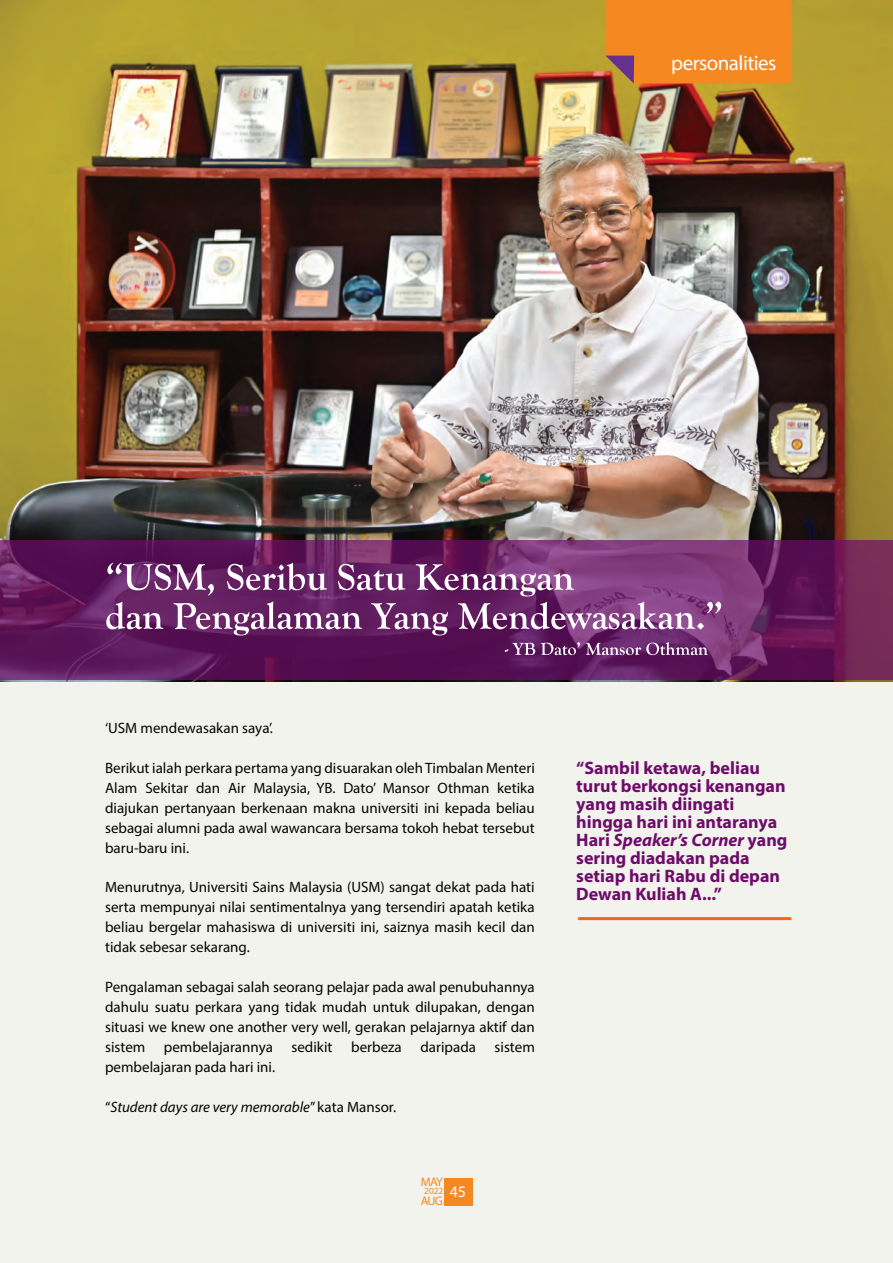
<style>
.page{position:relative;width:893px;height:1263px;background:#fff}
.page>*{position:absolute;margin:0;border:0;box-sizing:border-box;transform-origin:0 0}
.t1{font:21px "Myriad Pro";letter-spacing:-.025em;color:#fff}
.t2{font:700 18px/18px "Myriad Pro";color:#6e0c6b}
.t3{font:16.05px "Myriad Pro";color:#fff}
.t4{font:15px/20px "Myriad Pro";color:#050504;text-align:justify}
.t5{font:italic 15px "Myriad Pro";color:#050504}
.t6{font:12.45px/18.8px "Myriad Pro";letter-spacing:-.065em;color:#f58821}
.t7{font:9.3px "Myriad Pro";color:#f58821}
.s1{font-style:normal}
.s2{font-style:italic}
</style>
<div class="page">
<div style="left:0;top:666px;width:893px;height:597px;background:#f2f3ec"></div>
<img style="left:0;top:0;width:893px;height:681px">
<svg style="left:0;top:540px;width:893px;height:140px;background:#651f5f"></svg>
<div style="left:605px;top:0;width:187px;height:83px;background:#f58821"></div>
<div style="left:444px;top:1178px;width:29px;height:27px;background:#f58821"></div>
<svg style="left:107px;top:563px;width:107px;height:32px;background:#8a568a"></svg>
<svg style="left:227px;top:563px;width:100px;height:27px"></svg>
<svg style="left:338px;top:564px;width:67px;height:26px"></svg>
<svg style="left:416px;top:564px;width:158px;height:32px"></svg>
<svg style="left:106px;top:602px;width:57px;height:27px"></svg>
<svg style="left:174px;top:601px;width:188px;height:34px"></svg>
<svg style="left:371px;top:603px;width:77px;height:32px"></svg>
<svg style="left:458px;top:602px;width:263px;height:27px"></svg>
<svg style="left:505px;top:642px;width:75px;height:13px"></svg>
<svg style="left:586px;top:642px;width:122px;height:13px;background:#8b598c"></svg>
<hr style="left:578px;top:917px;width:213px;height:3px;background:#f36421">
<h1 class="t1" style="left:671px;top:50px;width:107px">personalities</h1>
<p class="t4" style="left:105px;top:718px;width:169px">‘USM mendewasakan saya’.</p>
<p class="t4" style="left:105px;top:757px;width:431px">Berikut ialah perkara pertama yang disuarakan oleh Timbalan Menteri Alam Sekitar dan Air Malaysia, YB. Dato’ Mansor Othman ketika diajukan pertanyaan berkenaan makna universiti ini kepada beliau sebagai alumni pada awal wawancara bersama tokoh hebat tersebut baru-baru ini.</p>
<p class="t4" style="left:105px;top:877px;width:431px">Menurutnya, Universiti Sains Malaysia (USM) sangat dekat pada hati serta mempunyai nilai sentimentalnya yang tersendiri apatah ketika beliau bergelar mahasiswa di universiti ini, saiznya masih kecil dan tidak sebesar sekarang.</p>
<p class="t4" style="left:105px;top:977px;width:431px">Pengalaman sebagai salah seorang pelajar pada awal penubuhannya dahulu suatu perkara yang tidak mudah untuk dilupakan, dengan situasi we knew one another very well, gerakan pelajarnya aktif dan sistem pembelajarannya sedikit berbeza daripada sistem pembelajaran pada hari ini.</p>
<p class="t5" style="left:105px;top:1098px;width:293px"><span class="s1">“</span>Student days are very memorable<span class="s1">” kata Mansor.</span></p>
<p class="t6" style="left:421px;top:1172px;width:24px">MAY<br>AUG</p>
<p class="t3" style="left:450px;top:1181px;width:18px">45</p>
<p class="t7" style="left:424px;top:1185px;width:21px">2022</p>
<p class="t2" style="left:576px;top:758px;width:213px">“Sambil ketawa, beliau turut berkongsi kenangan yang masih diingati hingga hari ini antaranya<br>Hari <span class="s2">Speaker’s Corner</span> yang sering diadakan pada setiap hari Rabu di depan<br>Dewan Kuliah A...”</p>
</div>
